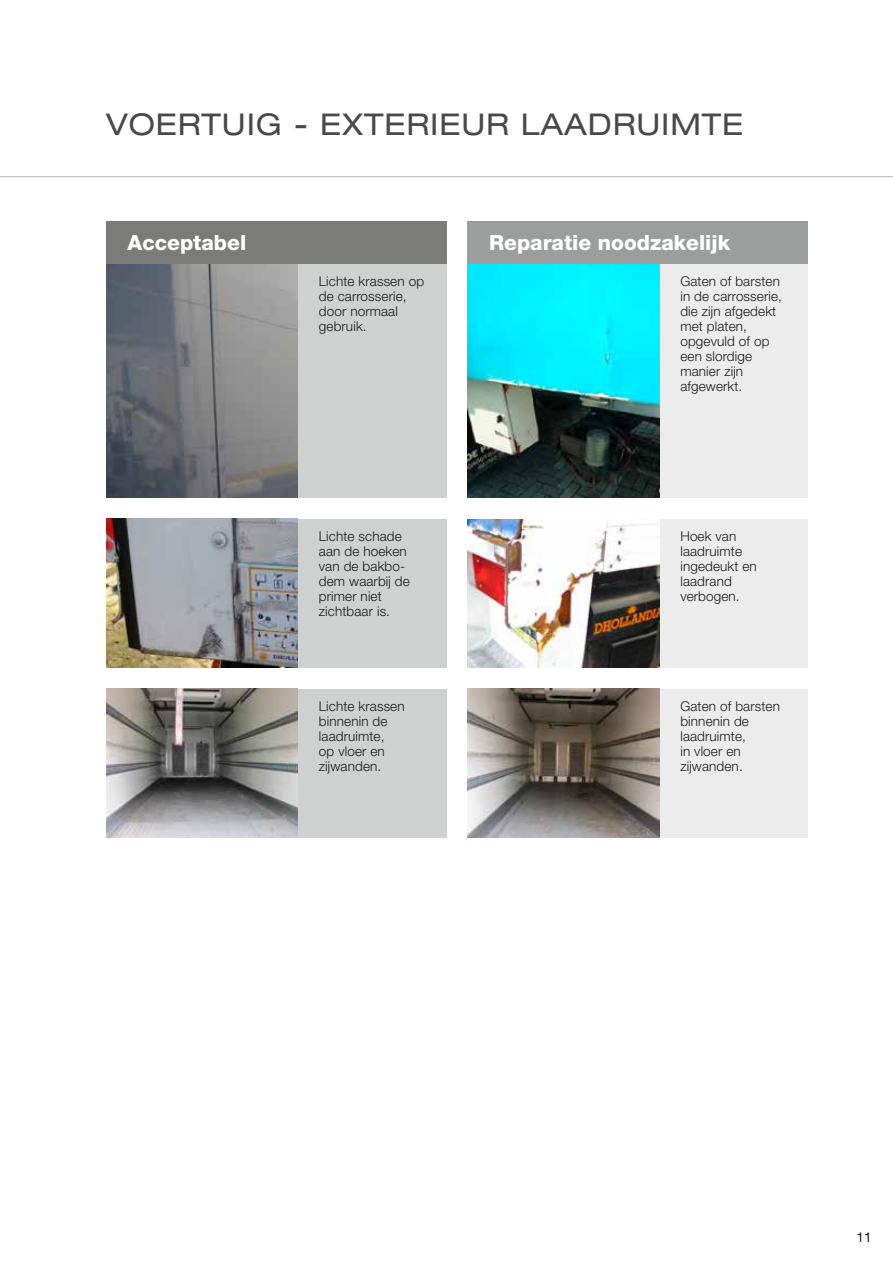
<style>
.page{position:relative;width:893px;height:1263px;background:#fff}
.page>*{position:absolute;margin:0;border:0;box-sizing:border-box;transform-origin:0 0}
.t1{font:expanded 30px "Helvetica Neue LT Pro";letter-spacing:.03em;color:#494948}
.t2{font:800 21px "Helvetica Neue LT Pro";color:#fff}
.t3{font:300 13.5px/15px "Helvetica Neue LT Pro";letter-spacing:.01em;color:#1a1a18}
.t4{font:13.5px "Helvetica Neue LT Pro";color:#1a1a18}
</style>
<div class="page">
<svg style="left:0;top:176px;width:893px;height:2px"></svg>
<div style="left:106px;top:221px;width:340px;height:276px;background:#cfd0d0"></div>
<div style="left:468px;top:221px;width:340px;height:276px;background:#ececed"></div>
<div style="left:106px;top:519px;width:340px;height:149px;background:#cfd0d0"></div>
<div style="left:468px;top:519px;width:340px;height:149px;background:#ececed"></div>
<img style="left:106px;top:519px;width:192px;height:149px">
<img style="left:468px;top:519px;width:191px;height:149px">
<img style="left:106px;top:264px;width:192px;height:233px">
<img style="left:468px;top:264px;width:191px;height:233px">
<div style="left:106px;top:689px;width:340px;height:149px;background:#cfd0d0"></div>
<div style="left:468px;top:689px;width:340px;height:149px;background:#ececed"></div>
<img style="left:106px;top:689px;width:192px;height:149px">
<img style="left:468px;top:689px;width:191px;height:149px">
<div style="left:106px;top:221px;width:340px;height:43px;background:#7b7b7a"></div>
<div style="left:468px;top:221px;width:340px;height:43px;background:#9c9d9d"></div>
<h1 class="t1" style="left:106px;top:107px;width:639px">VOERTUIG - EXTERIEUR LAADRUIMTE</h1>
<h2 class="t2" style="left:128px;top:230px;width:120px">Acceptabel</h2>
<h2 class="t2" style="left:489px;top:230px;width:243px">Reparatie noodzakelijk</h2>
<p class="t3" style="left:319px;top:273px;width:107px">Lichte krassen op de carrosserie, door normaal gebruik.</p>
<p class="t3" style="left:680px;top:273px;width:103px">Gaten of barsten in de carrosserie, die zijn afgedekt met platen, opgevuld of op een slordige manier zijn afgewerkt.</p>
<p class="t3" style="left:319px;top:529px;width:92px">Lichte schade aan de hoeken van de bakbo&shy;dem waarbij de primer niet zichtbaar is.</p>
<p class="t3" style="left:680px;top:529px;width:78px">Hoek van laadruimte ingedeukt en laadrand verbogen.</p>
<p class="t3" style="left:319px;top:699px;width:87px">Lichte krassen binnenin de laadruimte,<br>op vloer en zijwanden.</p>
<p class="t3" style="left:680px;top:699px;width:101px">Gaten of barsten binnenin de laadruimte,<br>in vloer en zijwanden.</p>
<p class="t4" style="left:857px;top:1229px;width:17px">11</p>
</div>
